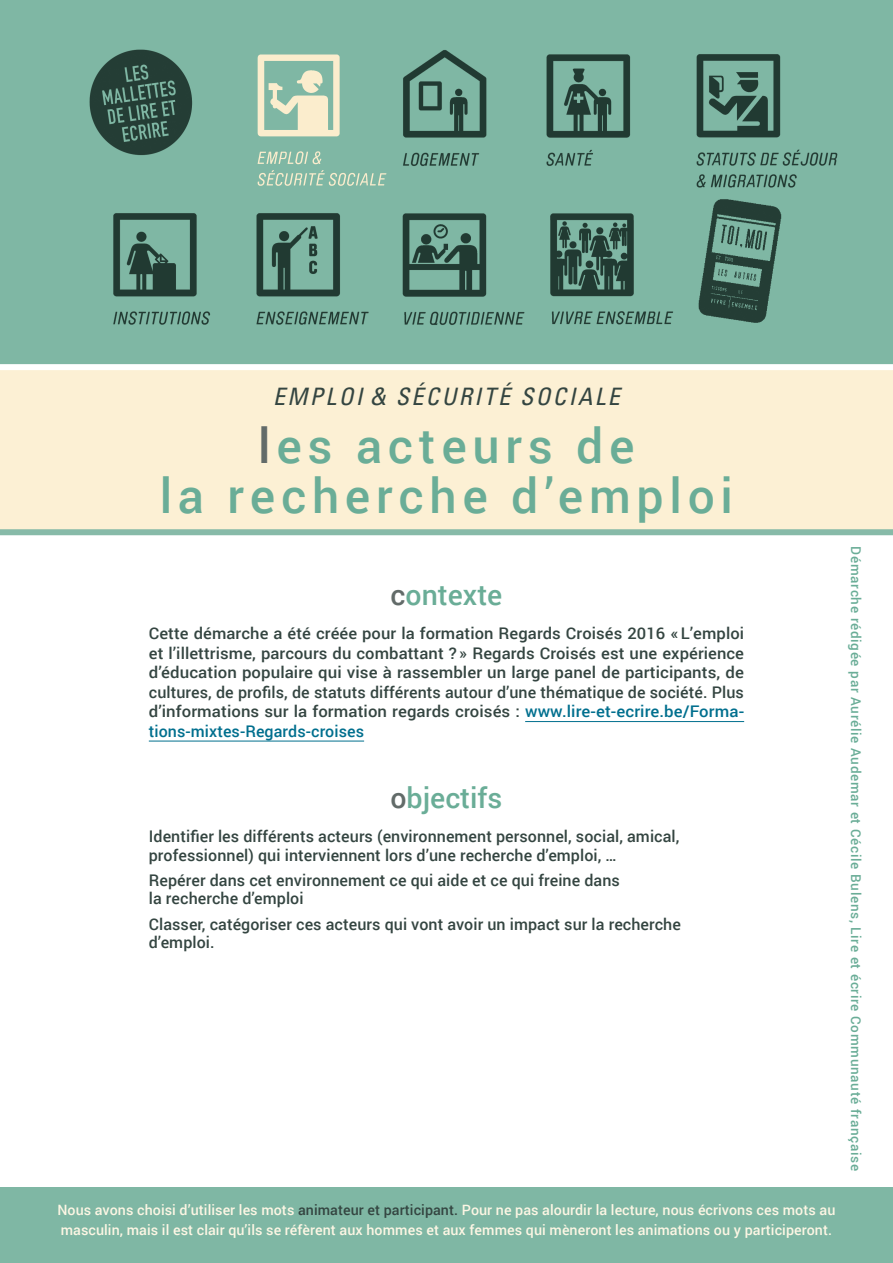
<style>
.page{position:relative;width:893px;height:1263px;background:#fcf0d4}
.page>*{position:absolute;margin:0;border:0;box-sizing:border-box;transform-origin:0 0}
.t1{font:500 48px/49.5px "Roboto";letter-spacing:.12em;color:#6aad97;text-align:center}
.t2{font:500 28.5px "Roboto";color:#6aad97}
.t3{font:italic condensed 24px "Univers LT Std";letter-spacing:.1em;color:#344541}
.t4{font:500 16.05px/19.5px "Roboto";letter-spacing:.005em;color:#344541}
.t5{font:500 14.25px/19.5px "Roboto";letter-spacing:.005em;color:#fdf6e4}
.t6{font:500 13.5px "Roboto";letter-spacing:.05em;color:#6aad97}
.s1{color:#626b69}
.s2{color:#006f8e}
.s3{color:#344541}
</style>
<div class="page">
<div style="left:0;top:530px;width:893px;height:733px;background:#fff"></div>
<hr style="left:525px;top:721px;width:219px;height:1px;background:#006f8e">
<hr style="left:149px;top:741px;width:215px;height:1px;background:#006f8e">
<div style="left:0;top:0;width:893px;height:367px;background:#7fb7a4"></div>
<div style="left:0;top:364px;width:893px;height:6px;background:#fff"></div>
<div style="left:0;top:529px;width:893px;height:6px;background:#87baa8"></div>
<img style="left:89px;top:49px;width:749px;height:276px">
<img style="left:247px;top:49px;width:142px;height:143px">
<div style="left:0;top:1188px;width:893px;height:75px;background:#7fb7a4"></div>
<h3 class="t3" style="left:273px;top:382px;width:348px">EMPLOI &amp; SÉCURITÉ SOCIALE</h3>
<h1 class="t1" style="left:160px;top:420px;width:575px"><span class="s1">l</span>es acteurs de<br>la recherche d’emploi</h1>
<h2 class="t2" style="left:391px;top:574px;width:113px"><span class="s1">c</span>ontexte</h2>
<p class="t4" style="left:149px;top:623px;width:597px;text-align:justify">Cette démarche a été créée pour la formation Regards Croisés 2016 « L’emploi et l’illettrisme, parcours du combattant ? » Regards Croisés est une expérience d’éducation populaire qui vise à rassembler un large panel de participants, de cultures, de profils, de statuts différents autour d’une thématique de société. Plus d’informations sur la formation regards croisés : <span class="s2">www.lire-et-ecrire.be/Forma&shy;tions-mixtes-Regards-croises</span></p>
<h2 class="t2" style="left:390px;top:778px;width:113px"><span class="s1">o</span>bjectifs</h2>
<p class="t4" style="left:149px;top:826px;width:532px;line-height:18.8px">Identifier les différents acteurs (environnement personnel, social, amical, professionnel) qui interviennent lors d’une recherche d’emploi, …</p>
<p class="t4" style="left:149px;top:870px;width:473px;line-height:18.8px">Repérer dans cet environnement ce qui aide et ce qui freine dans la recherche d’emploi</p>
<p class="t4" style="left:149px;top:914px;width:534px;line-height:18.8px">Classer, catégoriser ces acteurs qui vont avoir un impact sur la recherche d’emploi.</p>
<p class="t6" style="left:865px;top:546px;width:626px;rotate:90deg">Démarche rédigée par Aurélie Audemar et Cécile Bulens, Lire et écrire Communauté française</p>
<p class="t5" style="left:57px;top:1200px;width:780px">Nous avons choisi d’utiliser les mots <span class="s3">animateur et participant.</span> Pour ne pas alourdir la lecture, nous écrivons ces mots au masculin, mais il est clair qu’ils se réfèrent aux hommes et aux femmes qui mèneront les animations ou y participeront.</p>
</div>
